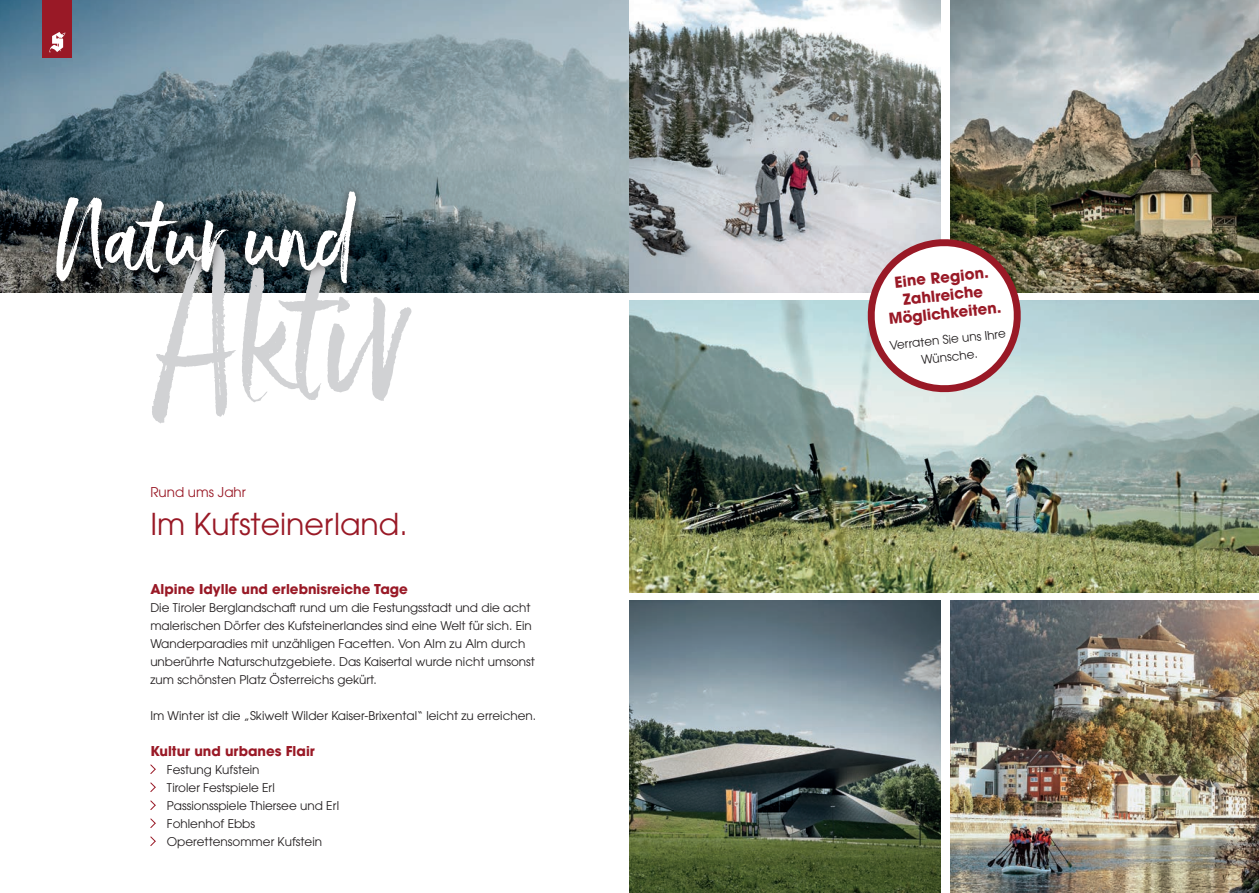
<style>
.page{position:relative;width:1259px;height:893px;background:#fff}
.page>*{position:absolute;margin:0;border:0;box-sizing:border-box;transform-origin:0 0}
.t1{font:180px "Ernestand Emily Upright";color:#d1d2d4;scale:.85 1}
.t2{font:93px "Ernestand Emily Upright";color:#fff}
.t3{font:30px "ITC Avant Garde Pro";color:#991926}
.t4{font:700 15px/18px "ITC Avant Garde Pro";color:#991926;text-align:center}
.t5{font:700 13.5px "ITC Avant Garde Pro";color:#991926}
.t6{font:13.5px "ITC Avant Garde Pro";color:#991926}
.t7{font:12px/18px "ITC Avant Garde Pro";color:#231f20}
</style>
<div class="page">
<img style="left:0;top:0;width:630px;height:292px">
<svg style="left:630px;top:0;width:310px;height:292px;background:#a3a8a9"></svg>
<img style="left:950px;top:0;width:309px;height:292px">
<img style="left:630px;top:601px;width:310px;height:292px">
<img style="left:629px;top:300px;width:630px;height:293px">
<div style="left:43px;top:0;width:29px;height:58px;background:#991926"></div>
<svg style="left:49px;top:32px;width:16px;height:20px"></svg>
<svg style="left:150px;top:764px;width:6px;height:10px"></svg>
<svg style="left:150px;top:782px;width:6px;height:10px"></svg>
<svg style="left:150px;top:800px;width:6px;height:10px"></svg>
<svg style="left:150px;top:818px;width:6px;height:10px"></svg>
<svg style="left:150px;top:836px;width:6px;height:10px"></svg>
<img style="left:950px;top:601px;width:309px;height:292px">
<div style="left:47px;top:183px;width:317px;height:109px;background:#231f20;opacity:.75"></div>
<svg style="left:863px;top:235px;width:161px;height:161px"></svg>
<h2 class="t2" style="left:59px;top:179px;width:300px">Natur und</h2>
<h1 class="t1" style="left:155px;top:220px;width:307px">Aktiv</h1>
<p class="t6" style="left:150px;top:484px;width:97px">Rund ums Jahr</p>
<h3 class="t3" style="left:150px;top:505px;width:259px">Im Kufsteinerland.</h3>
<p class="t5" style="left:150px;top:580px;width:259px">Alpine Idylle und erlebnisreiche Tage</p>
<p class="t7" style="left:150px;top:598px;width:386px">Die Tiroler Berglandschaft rund um die Festungsstadt und die acht malerischen Dörfer des Kufsteinerlandes sind eine Welt für sich. Ein Wanderparadies mit unzähligen Facetten. Von Alm zu Alm durch unberührte Naturschutzgebiete. Das Kaisertal wurde nicht umsonst zum schönsten Platz Österreichs gekürt.</p>
<p class="t7" style="left:150px;top:706px;width:387px">Im Winter ist die „Skiwelt Wilder Kaiser-Brixental“ leicht zu erreichen.</p>
<p class="t5" style="left:150px;top:742px;width:166px">Kultur und urbanes Flair</p>
<p class="t7" style="left:167px;top:760px;width:174px">Festung Kufstein<br>Tiroler Festspiele Erl<br>Passionsspiele Thiersee und Erl<br>Fohlenhof Ebbs<br>Operettensommer Kufstein</p>
<p class="t4" style="left:884px;top:274px;width:115px;rotate:-6deg">Eine Region.<br>Zahlreiche<br>Möglichkeiten.</p>
<p class="t7" style="left:889px;top:337px;width:118px;line-height:17.1px;text-align:center;rotate:-6deg">Verraten Sie uns Ihre<br>Wünsche.</p>
</div>
